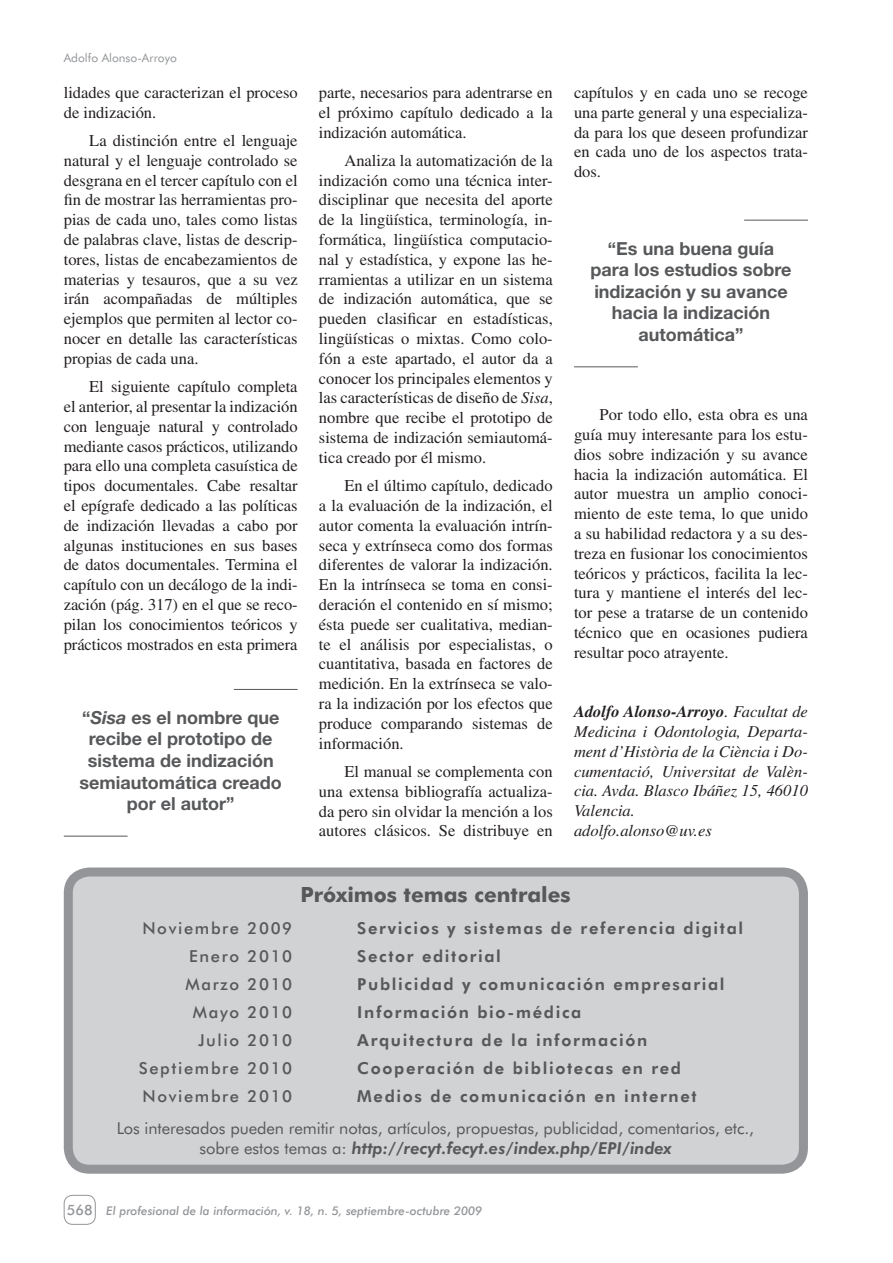
<style>
.page{position:relative;width:893px;height:1263px;background:#fff}
.page>*{position:absolute;margin:0;border:0;box-sizing:border-box;transform-origin:0 0}
.t1{font:700 21px "Futura BT";color:#57585a}
.t2{font:700 18px/21.6px "Helvetica Neue";color:#57585a;text-align:center}
.t3{font:16.5px/19.8px "Times";color:#231f20;text-align:justify}
.t4{font:800 16.5px "Futura BT";letter-spacing:.1em;color:#57585a}
.t5{font:italic 16.5px/19.8px "Times";color:#231f20}
.t6{font:16.5px/19.5px "Futura BT";letter-spacing:-.005em;color:#57585a;text-align:center}
.t7{font:500 16.5px "Futura BT";letter-spacing:.1em;color:#57585a}
.t8{font:500 14.25px "Futura BT";color:#939598}
.t9{font:italic 500 12px "Futura BT";color:#939598}
.t10{font:12px "Futura BT";color:#939598}
.s1{font-style:italic}
.s2{font-weight:700}
.s3{font-weight:800;font-style:italic}
</style>
<div class="page">
<div style="left:64px;top:1195px;width:32px;height:30px;border:1px solid #939598;border-radius:9px"></div>
<hr style="left:744px;top:220px;width:64px;height:1px;background:#57585a">
<hr style="left:574px;top:366px;width:64px;height:1px;background:#57585a">
<hr style="left:234px;top:689px;width:64px;height:1px;background:#57585a">
<hr style="left:64px;top:836px;width:64px;height:1px;background:#57585a">
<div style="left:68px;top:872px;width:735px;height:297px;background:#d1d2d4;border-radius:21px"></div>
<div style="left:64px;top:867px;width:744px;height:307px;border:9px solid #939598;border-radius:21px"></div>
<p class="t10" style="left:64px;top:51px;width:115px">Adolfo Alonso-Arroyo</p>
<p class="t3" style="left:64px;top:82px;width:235px">lidades que caracterizan el proceso de indización.</p>
<p class="t3" style="left:64px;top:131px;width:235px;text-indent:26px">La distinción entre el lenguaje natural y el lenguaje controlado se desgrana en el tercer capítulo con el fin de mostrar las herramientas pro&shy;pias de cada uno, tales como listas de palabras clave, listas de descrip&shy;tores, listas de encabezamientos de materias y tesauros, que a su vez irán acompañadas de múltiples ejemplos que permiten al lector co&shy;nocer en detalle las características propias de cada una.</p>
<p class="t3" style="left:64px;top:377px;width:235px;text-indent:26px">El siguiente capítulo completa el anterior, al presentar la indización con lenguaje natural y controlado mediante casos prácticos, utilizando para ello una completa casuística de tipos documentales. Cabe resaltar el epígrafe dedicado a las políticas de indización llevadas a cabo por algunas instituciones en sus bases de datos documentales. Termina el capítulo con un decálogo de la indi&shy;zación (pág. 317) en el que se reco&shy;pilan los conocimientos teóricos y prácticos mostrados en esta primera</p>
<p class="t2" style="left:80px;top:706px;width:204px">“<span class="s1">Sisa</span> es el nombre que recibe el prototipo de sistema de indización semiautomática creado por el autor”</p>
<p class="t3" style="left:319px;top:82px;width:235px">parte, necesarios para adentrarse en el próximo capítulo dedicado a la indización automática.</p>
<p class="t3" style="left:319px;top:150px;width:235px;text-indent:26px">Analiza la automatización de la indización como una técnica inter&shy;disciplinar que necesita del aporte de la lingüística, terminología, in&shy;formática, lingüística computacio&shy;nal y estadística, y expone las he&shy;rramientas a utilizar en un sistema de indización automática, que se pueden clasificar en estadísticas, lingüísticas o mixtas. Como colo&shy;fón a este apartado, el autor da a conocer los principales elementos y las características de diseño de <span class="s1">Sisa</span>, nombre que recibe el prototipo de sistema de indización semiautomá&shy;tica creado por él mismo.</p>
<p class="t3" style="left:319px;top:476px;width:235px;text-indent:26px">En el último capítulo, dedicado a la evaluación de la indización, el autor comenta la evaluación intrín&shy;seca y extrínseca como dos formas diferentes de valorar la indización.<br>En la intrínseca se toma en consi&shy;deración el contenido en sí mismo; ésta puede ser cualitativa, median&shy;te el análisis por especialistas, o cuantitativa, basada en factores de medición. En la extrínseca se valo&shy;ra la indización por los efectos que produce comparando sistemas de información.</p>
<p class="t3" style="left:319px;top:761px;width:235px;text-indent:26px">El manual se complementa con una extensa bibliografía actualiza&shy;da pero sin olvidar la mención a los autores clásicos. Se distribuye en</p>
<p class="t3" style="left:574px;top:82px;width:235px">capítulos y en cada uno se recoge una parte general y una especializa&shy;da para los que deseen profundizar en cada uno de los aspectos trata&shy;dos.</p>
<p class="t2" style="left:590px;top:237px;width:202px">“Es una buena guía para los estudios sobre indización y su avance hacia la indización automática”</p>
<p class="t3" style="left:574px;top:405px;width:235px;text-indent:26px">Por todo ello, esta obra es una guía muy interesante para los estu&shy;dios sobre indización y su avance hacia la indización automática. El autor muestra un amplio conoci&shy;miento de este tema, lo que unido a su habilidad redactora y a su des&shy;treza en fusionar los conocimientos teóricos y prácticos, facilita la lec&shy;tura y mantiene el interés del lec&shy;tor pese a tratarse de un contenido técnico que en ocasiones pudiera resultar poco atrayente.</p>
<p class="t5" style="left:574px;top:702px;width:235px"><span class="s2">Adolfo Alonso-Arroyo</span>. Facultat de<br>Medicina i Odontologia, Departa&shy;ment d’Història de la Ciència i Do&shy;cumentació, Universitat de Valèn&shy;cia. Avda. Blasco Ibáñez 15, 46010<br>Valencia.<br>adolfo.alonso@uv.es</p>
<p class="t1" style="left:300px;top:881px;width:272px">Próximos temas centrales</p>
<p class="t7" style="left:142px;top:918px;width:151px">Noviembre 2009</p>
<p class="t4" style="left:357px;top:918px;width:387px">Servicios y sistemas de referencia digital</p>
<p class="t7" style="left:189px;top:946px;width:105px">Enero 2010</p>
<p class="t4" style="left:357px;top:946px;width:145px">Sector editorial</p>
<p class="t7" style="left:186px;top:974px;width:108px">Marzo 2010</p>
<p class="t4" style="left:357px;top:974px;width:369px">Publicidad y comunicación empresarial</p>
<p class="t7" style="left:193px;top:1002px;width:101px">Mayo 2010</p>
<p class="t4" style="left:357px;top:1002px;width:226px">Información bio-médica</p>
<p class="t7" style="left:198px;top:1030px;width:96px">Julio 2010</p>
<p class="t4" style="left:357px;top:1030px;width:291px">Arquitectura de la información</p>
<p class="t7" style="left:139px;top:1058px;width:155px">Septiembre 2010</p>
<p class="t4" style="left:357px;top:1058px;width:325px">Cooperación de bibliotecas en red</p>
<p class="t7" style="left:142px;top:1086px;width:151px">Noviembre 2010</p>
<p class="t4" style="left:357px;top:1086px;width:341px">Medios de comunicación en internet</p>
<p class="t6" style="left:117px;top:1119px;width:639px">Los interesados pueden remitir notas, artículos, propuestas, publicidad, comentarios, etc., sobre estos temas a: <span class="s3">http://recyt.fecyt.es/index.php/EPI/index</span></p>
<p class="t8" style="left:67px;top:1201px;width:27px">568</p>
<p class="t9" style="left:106px;top:1203px;width:377px">El profesional de la información, v. 18, n. 5, septiembre-octubre 2009</p>
</div>
